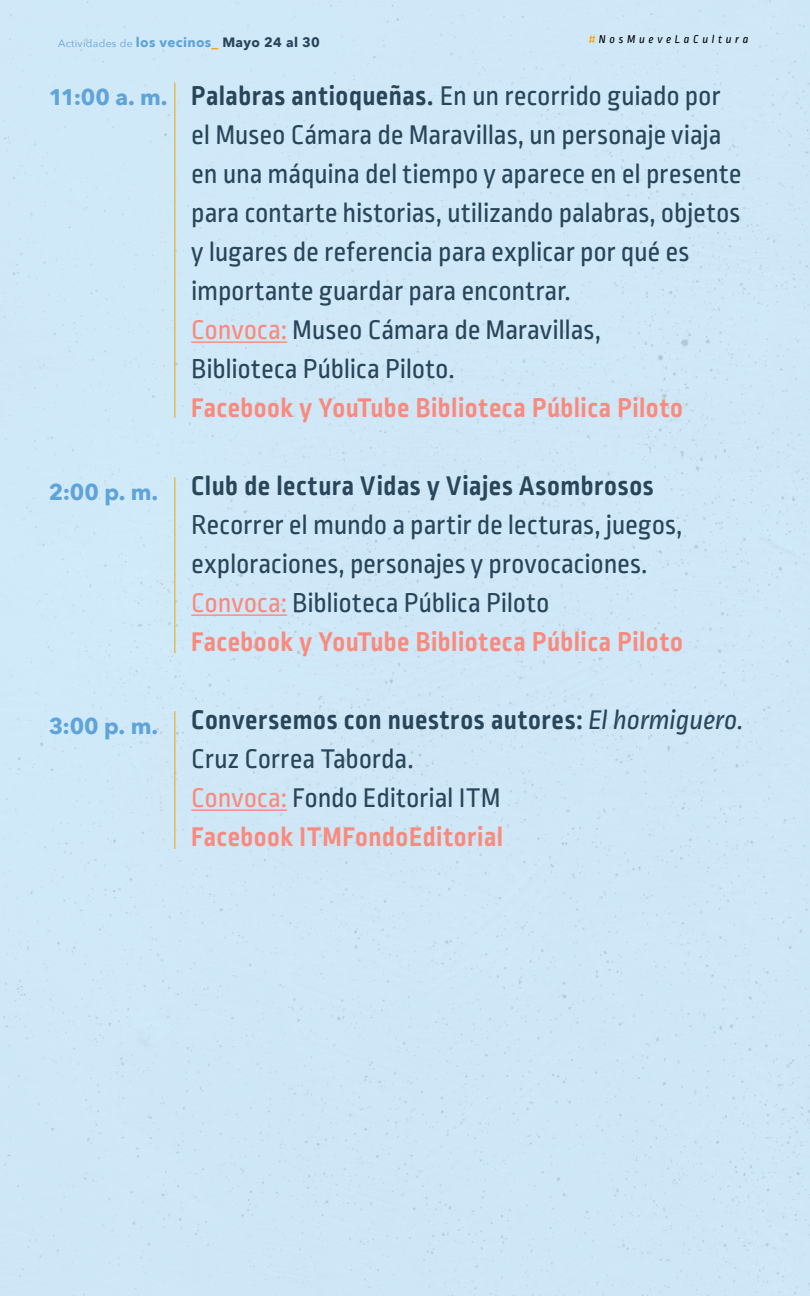
<style>
.page{position:relative;width:810px;height:1296px;background:#cfe7f6}
.page>*{position:absolute;margin:0;border:0;box-sizing:border-box;transform-origin:0 0}
.t1{font:28.5px/39px "Ropa Mix Pro";letter-spacing:-.005em;color:#294559}
.t2{font:700 28.5px "Ropa Mix Pro";letter-spacing:.015em;color:#fa8a7d}
.t3{font:700 28.5px "Ropa Mix Pro";letter-spacing:.02em;color:#294559}
.t4{font:700 22.5px "Avenir Next";color:#5ea3d9}
.t5{font:italic 12px "Ropa Mix Pro";letter-spacing:.3em;color:#000}
.t6{font:10.5px "Avenir Next";letter-spacing:.025em;color:#5ea3d9}
.s1{color:#f5a300}
.s2{font-weight:700;font-size:13.5px}
.s3{font-weight:700;font-size:13.5px;color:#f5a300}
.s4{font-weight:700;font-size:13.5px;color:#294559}
.s5{font-weight:700}
.s6{color:#fa8a7d}
.s7{font-weight:700;color:#fa8a7d}
.s8{font-style:italic}
</style>
<div class="page">
<hr style="left:191px;top:341px;width:96px;height:2px;background:#fa8a7d">
<hr style="left:191px;top:614px;width:96px;height:2px;background:#fa8a7d">
<hr style="left:191px;top:809px;width:96px;height:2px;background:#fa8a7d">
<hr style="left:174px;top:82px;width:1px;height:336px;background:#f5a300">
<hr style="left:174px;top:477px;width:1px;height:176px;background:#f5a300">
<hr style="left:174px;top:711px;width:1px;height:138px;background:#f5a300">
<p class="t5" style="left:589px;top:32px;width:161px"><span class="s1">#</span>NosMueveLaCultura</p>
<p class="t6" style="left:58px;top:34px;width:263px">Actividades de <span class="s2">los vecinos</span><span class="s3">_</span> <span class="s4">Mayo 24 al 30</span></p>
<p class="t1" style="left:191px;top:78px;width:552px"><span class="s5">Palabras antioqueñas.</span> En un recorrido guiado por el Museo Cámara de Maravillas, un personaje viaja en una máquina del tiempo y aparece en el presente para contarte historias, utilizando palabras, objetos y lugares de referencia para explicar por qué es importante guardar para encontrar.<br><span class="s6">Convoca:</span> Museo Cámara de Maravillas,<br>Biblioteca Pública Piloto.</p>
<p class="t2" style="left:191px;top:392px;width:493px">Facebook y YouTube Biblioteca Pública Piloto</p>
<p class="t4" style="left:49px;top:78px;width:120px">11:00 a. m.</p>
<p class="t4" style="left:49px;top:472px;width:111px">2:00 p. m.</p>
<p class="t4" style="left:49px;top:706px;width:111px">3:00 p. m.</p>
<p class="t3" style="left:191px;top:470px;width:464px">Club de lectura Vidas y Viajes Asombrosos</p>
<p class="t1" style="left:191px;top:507px;width:493px">Recorrer el mundo a partir de lecturas, juegos, exploraciones, personajes y provocaciones.<br><span class="s6">Convoca:</span> Biblioteca Pública Piloto<br><span class="s7">Facebook y YouTube Biblioteca Pública Piloto</span></p>
<p class="t1" style="left:191px;top:702px;width:554px"><span class="s5">Conversemos con nuestros autores:</span> <span class="s8">El hormiguero.<br></span>Cruz Correa Taborda.<br><span class="s6">Convoca:</span> Fondo Editorial ITM<br><span class="s7">Facebook ITMFondoEditorial</span></p>
</div>
